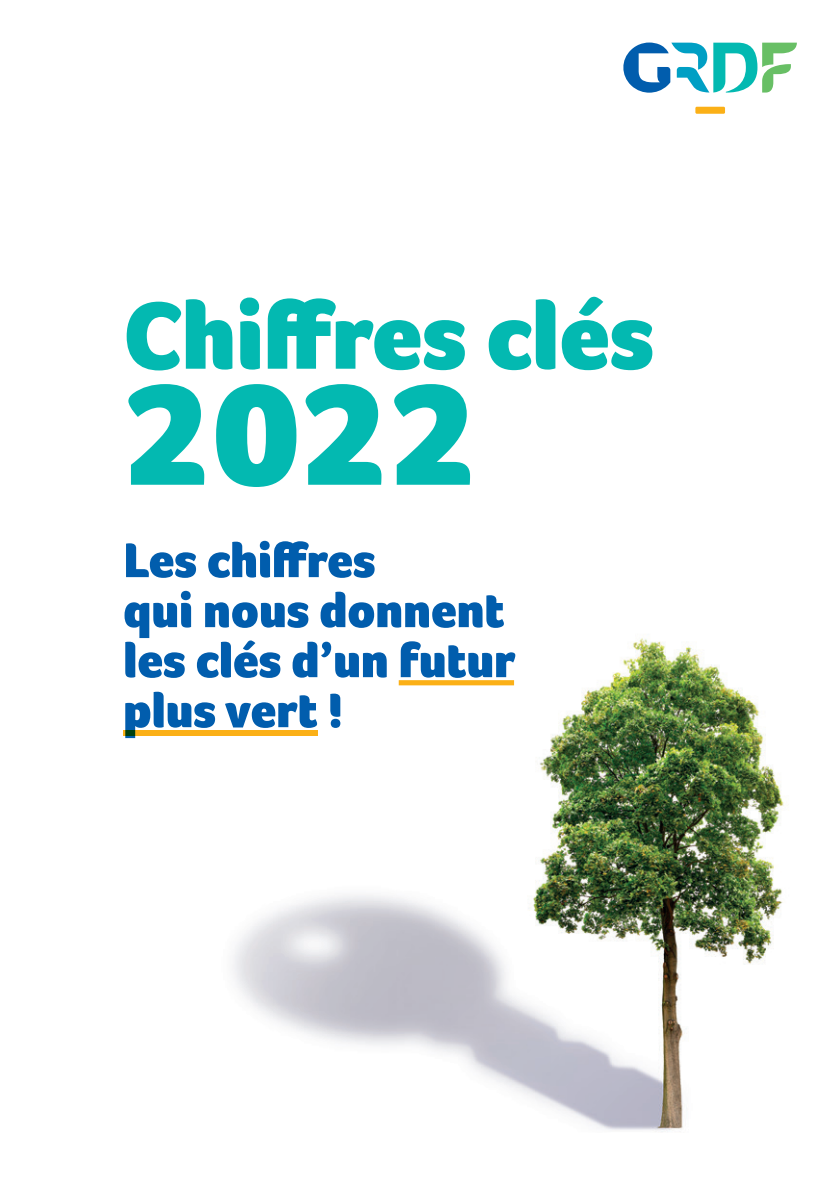
<style>
.page{position:relative;width:840px;height:1191px;background:#fff}
.page>*{position:absolute;margin:0;border:0;box-sizing:border-box;transform-origin:0 0}
.t1{font:900 150px "Foco";color:#03b9b1}
.t2{font:900 98px "Foco";color:#03b9b1}
.t3{font:900 50px/50px "Foco";color:#015dad}
</style>
<div class="page">
<img style="left:150px;top:638px;width:634px;height:494px">
<div style="left:398px;top:680px;width:115px;height:5px;background:#fbb017"></div>
<div style="left:695px;top:107px;width:29px;height:7px;background:#fbb017"></div>
<svg style="left:623px;top:43px;width:173px;height:50px"></svg>
<div style="left:123px;top:730px;width:194px;height:5px;background:#fbb017"></div>
<h1 class="t2" style="left:123px;top:271px;width:532px">Chiffres clés</h1>
<h1 class="t1" style="left:123px;top:335px;width:356px">2022</h1>
<h1 class="t3" style="left:123px;top:535px;width:393px">Les chiffres<br>qui nous donnent les clés d’un futur plus vert !</h1>
</div>
